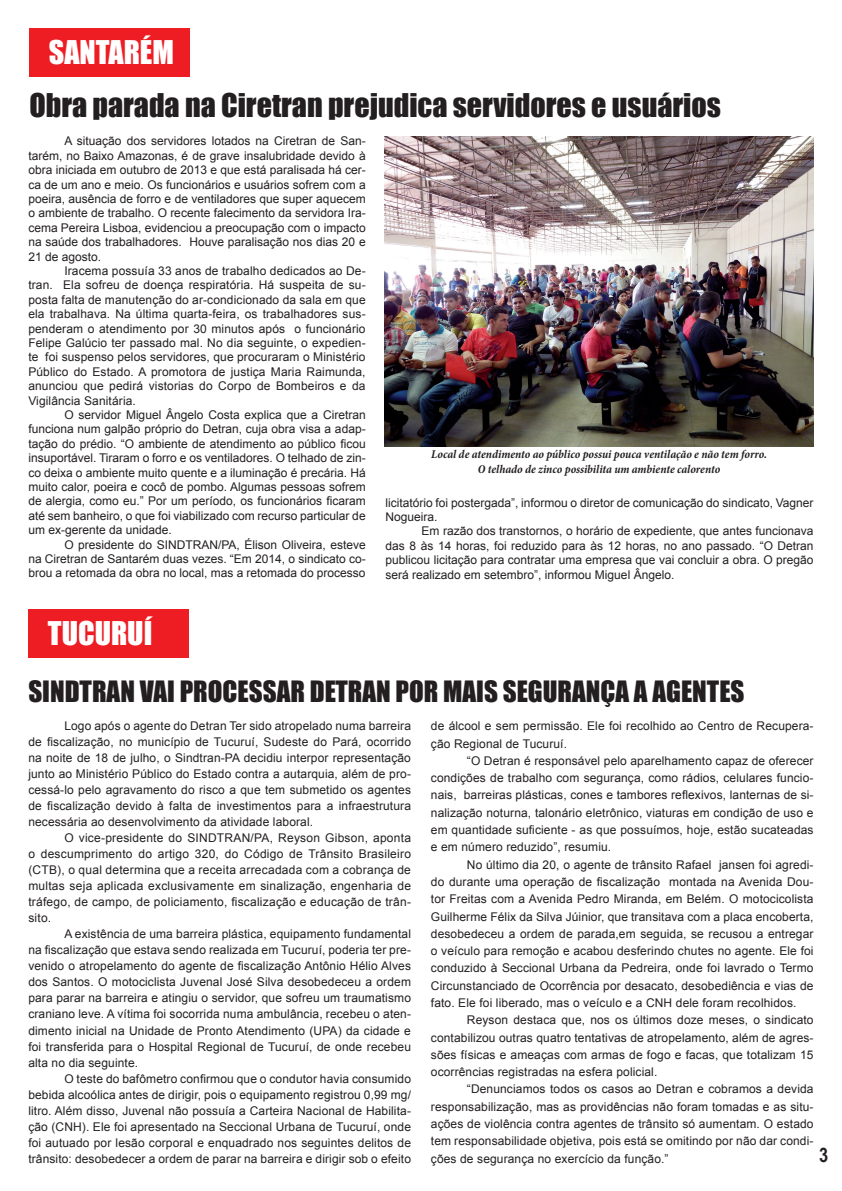
<style>
.page{position:relative;width:842px;height:1191px;background:#fff}
.page>*{position:absolute;margin:0;border:0;box-sizing:border-box;transform-origin:0 0}
.t1{font:30px "Impact";color:#231f20}
.t2{font:30px "Impact";color:#fff}
.t3{font:27px "Impact";color:#231f20}
.t4{font:700 20px "Arial Narrow";color:#231f20}
.t5{font:12px/14.4px "Arial";letter-spacing:.01em;color:#231f20;text-align:justify}
.t6{font:italic 700 condensed 12px/14.4px "Minion Pro";letter-spacing:-.005em;color:#231f20;text-align:center}
</style>
<div class="page">
<img style="left:385px;top:137px;width:429px;height:309px">
<div style="left:29px;top:28px;width:161px;height:49px;background:#ee1d23"></div>
<div style="left:28px;top:609px;width:161px;height:48px;background:#ee1d23"></div>
<h1 class="t2" style="left:49px;top:29px;width:127px">SANTARÉM</h1>
<h1 class="t1" style="left:29px;top:82px;width:693px">Obra parada na Ciretran prejudica servidores e usuários</h1>
<p class="t5" style="left:28px;top:134px;width:339px;text-indent:36px">A situação dos servidores lotados na Ciretran de San&shy;tarém, no Baixo Amazonas, é de grave insalubridade devido à obra iniciada em outubro de 2013 e que está paralisada há cer&shy;ca de um ano e meio. Os funcionários e usuários sofrem com a poeira, ausência de forro e de ventiladores que super aquecem o ambiente de trabalho. O recente falecimento da servidora Ira&shy;cema Pereira Lisboa, evidenciou a preocupação com o impacto na saúde dos trabalhadores. Houve paralisação nos dias 20 e 21 de agosto.</p>
<p class="t5" style="left:28px;top:264px;width:339px;text-indent:36px">Iracema possuía 33 anos de trabalho dedicados ao De&shy;tran. Ela sofreu de doença respiratória. Há suspeita de su&shy;posta falta de manutenção do ar-condicionado da sala em que ela trabalhava. Na última quarta-feira, os trabalhadores sus&shy;penderam o atendimento por 30 minutos após o funcionário Felipe Galúcio ter passado mal. No dia seguinte, o expedien&shy;te foi suspenso pelos servidores, que procuraram o Ministério Público do Estado. A promotora de justiça Maria Raimunda, anunciou que pedirá vistorias do Corpo de Bombeiros e da Vigilância Sanitária.</p>
<p class="t5" style="left:28px;top:408px;width:339px;text-indent:36px">O servidor Miguel Ângelo Costa explica que a Ciretran funciona num galpão próprio do Detran, cuja obra visa a adap&shy;tação do prédio. “O ambiente de atendimento ao público ficou insuportável. Tiraram o forro e os ventiladores. O telhado de zin&shy;co deixa o ambiente muito quente e a iluminação é precária. Há muito calor, poeira e cocô de pombo. Algumas pessoas sofrem de alergia, como eu.” Por um período, os funcionários ficaram até sem banheiro, o que foi viabilizado com recurso particular de um ex-gerente da unidade.</p>
<p class="t5" style="left:28px;top:537px;width:339px;text-indent:36px">O presidente do SINDTRAN/PA, Élison Oliveira, esteve na Ciretran de Santarém duas vezes. “Em 2014, o sindicato co&shy;brou a retomada da obra no local, mas a retomada do processo</p>
<h1 class="t2" style="left:48px;top:609px;width:106px">TUCURUÍ</h1>
<p class="t6" style="left:431px;top:447px;width:337px">Local de atendimento ao público possui pouca ventilação e não tem forro.<br>O telhado de zinco possibilita um ambiente calorento</p>
<p class="t5" style="left:386px;top:495px;width:430px">licitatório foi postergada”, informou o diretor de comunicação do sindicato, Vagner<br>Nogueira.</p>
<p class="t5" style="left:386px;top:524px;width:430px;text-indent:36px">Em razão dos transtornos, o horário de expediente, que antes funcionava das 8 às 14 horas, foi reduzido para às 12 horas, no ano passado. “O Detran publicou licitação para contratar uma empresa que vai concluir a obra. O pregão será realizado em setembro”, informou Miguel Ângelo.</p>
<h2 class="t3" style="left:28px;top:670px;width:718px">SINDTRAN VAI PROCESSAR DETRAN POR MAIS SEGURANÇA A AGENTES</h2>
<p class="t5" style="left:28px;top:718px;width:384px;line-height:16px;text-indent:36px">Logo após o agente do Detran Ter sido atropelado numa barreira de fiscalização, no município de Tucuruí, Sudeste do Pará, ocorrido na noite de 18 de julho, o Sindtran-PA decidiu interpor representação junto ao Ministério Público do Estado contra a autarquia, além de pro&shy;cessá-lo pelo agravamento do risco a que tem submetido os agentes de fiscalização devido à falta de investimentos para a infraestrutura necessária ao desenvolvimento da atividade laboral.</p>
<p class="t5" style="left:28px;top:830px;width:384px;line-height:16px;text-indent:36px">O vice-presidente do SINDTRAN/PA, Reyson Gibson, aponta o descumprimento do artigo 320, do Código de Trânsito Brasileiro (CTB), o qual determina que a receita arrecadada com a cobrança de multas seja aplicada exclusivamente em sinalização, engenharia de tráfego, de campo, de policiamento, fiscalização e educação de trân&shy;sito.</p>
<p class="t5" style="left:28px;top:926px;width:384px;line-height:16px;text-indent:36px">A existência de uma barreira plástica, equipamento fundamental na fiscalização que estava sendo realizada em Tucuruí, poderia ter pre&shy;venido o atropelamento do agente de fiscalização Antônio Hélio Alves dos Santos. O motociclista Juvenal José Silva desobedeceu a ordem para parar na barreira e atingiu o servidor, que sofreu um traumatismo craniano leve. A vítima foi socorrida numa ambulância, recebeu o aten&shy;dimento inicial na Unidade de Pronto Atendimento (UPA) da cidade e foi transferida para o Hospital Regional de Tucuruí, de onde recebeu alta no dia seguinte.</p>
<p class="t5" style="left:28px;top:1070px;width:384px;line-height:16px;text-indent:36px">O teste do bafômetro confirmou que o condutor havia consumido bebida alcoólica antes de dirigir, pois o equipamento registrou 0,99 mg/ litro. Além disso, Juvenal não possuía a Carteira Nacional de Habilita&shy;ção (CNH). Ele foi apresentado na Seccional Urbana de Tucuruí, onde foi autuado por lesão corporal e enquadrado nos seguintes delitos de trânsito: desobedecer a ordem de parar na barreira e dirigir sob o efeito</p>
<p class="t5" style="left:431px;top:717px;width:384px;line-height:17.3px">de álcool e sem permissão. Ele foi recolhido ao Centro de Recupera&shy;ção Regional de Tucuruí.</p>
<p class="t5" style="left:431px;top:752px;width:384px;line-height:17.3px;text-indent:36px">“O Detran é responsável pelo aparelhamento capaz de oferecer condições de trabalho com segurança, como rádios, celulares funcio&shy;nais, barreiras plásticas, cones e tambores reflexivos, lanternas de si&shy;nalização noturna, talonário eletrônico, viaturas em condição de uso e em quantidade suficiente - as que possuímos, hoje, estão sucateadas e em número reduzido”, resumiu.</p>
<p class="t5" style="left:431px;top:856px;width:384px;line-height:17.3px;text-indent:36px">No último dia 20, o agente de trânsito Rafael jansen foi agredi&shy;do durante uma operação de fiscalização montada na Avenida Dou&shy;tor Freitas com a Avenida Pedro Miranda, em Belém. O motocicolista Guilherme Félix da Silva Júinior, que transitava com a placa encoberta, desobedeceu a ordem de parada,em seguida, se recusou a entregar o veículo para remoção e acabou desferindo chutes no agente. Ele foi conduzido à Seccional Urbana da Pedreira, onde foi lavrado o Termo Circunstanciado de Ocorrência por desacato, desobediência e vias de fato. Ele foi liberado, mas o veículo e a CNH dele foram recolhidos.</p>
<p class="t5" style="left:431px;top:1011px;width:384px;line-height:17.3px;text-indent:36px">Reyson destaca que, nos os últimos doze meses, o sindicato contabilizou outras quatro tentativas de atropelamento, além de agres&shy;sões físicas e ameaças com armas de fogo e facas, que totalizam 15 ocorrências registradas na esfera policial.</p>
<p class="t5" style="left:431px;top:1080px;width:384px;line-height:17.3px;text-indent:36px">“Denunciamos todos os casos ao Detran e cobramos a devida responsabilização, mas as providências não foram tomadas e as situ&shy;ações de violência contra agentes de trânsito só aumentam. O estado tem responsabilidade objetiva, pois está se omitindo por não dar condi&shy;ções de segurança no exercício da função.”</p>
<h3 class="t4" style="left:819px;top:1139px;width:11px">3</h3>
</div>
